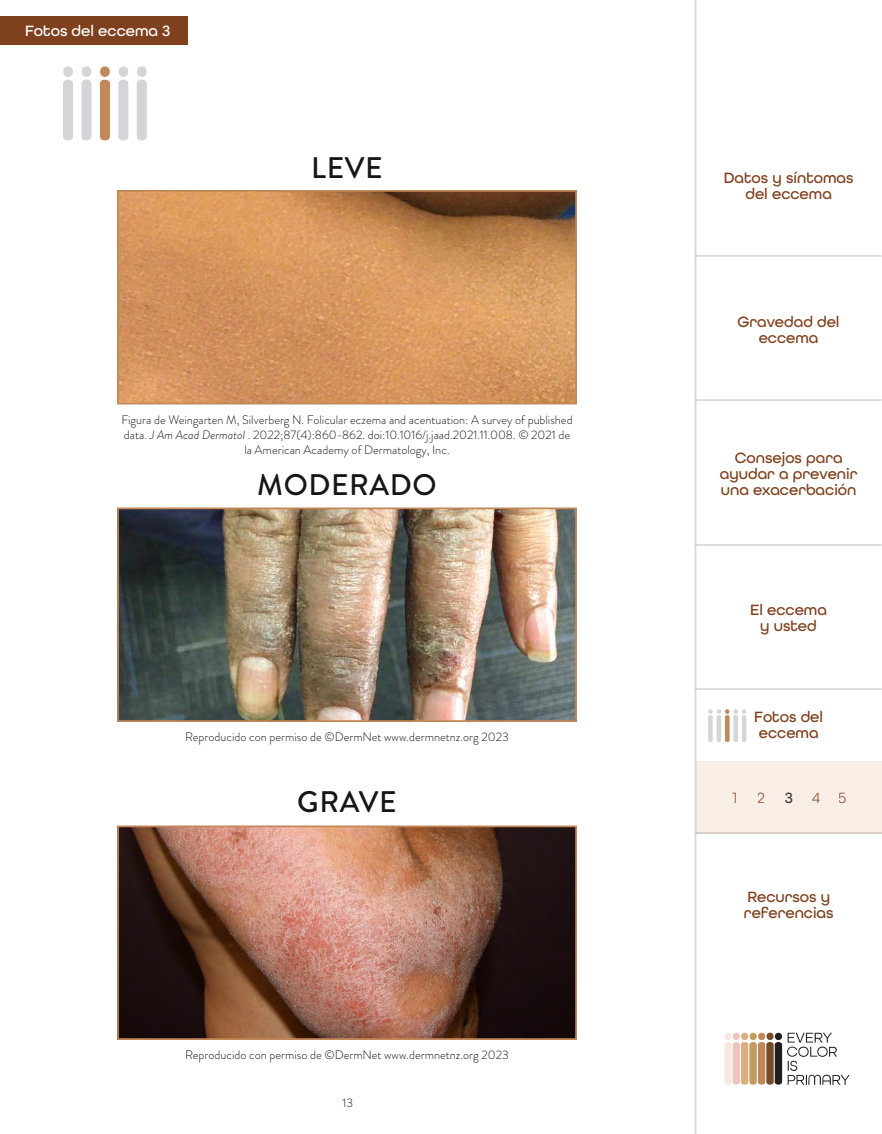
<style>
.page{position:relative;width:882px;height:1134px;background:#fff}
.page>*{position:absolute;margin:0;border:0;box-sizing:border-box;transform-origin:0 0}
.t1{font:500 29.75px "Brandon Grotesque";letter-spacing:.02em;color:#181417}
.t2{font:500 15.75px/15.8px "All Round Gothic";color:#7e401d;text-align:center}
.t3{font:500 15.75px "All Round Gothic";color:#fff}
.t4{font:15.75px "All Round Gothic";color:#7e401d}
.t5{font:300 12.25px/14.7px "Brandon Grotesque";color:#181417;text-align:center}
.s1{font-style:italic}
.s2{font-weight:500;color:#181417}
</style>
<div class="page">
<hr style="left:695px;top:0;width:1px;height:1134px;background:#a29ba1">
<img style="left:120px;top:193px;width:454px;height:208px">
<div style="left:117px;top:190px;width:460px;height:214px;border:2px solid #c2885a"></div>
<img style="left:120px;top:828px;width:454px;height:209px">
<div style="left:117px;top:825px;width:460px;height:215px;border:2px solid #c2885a"></div>
<svg style="left:118px;top:66px;width:29px;height:75px"></svg>
<svg style="left:63px;top:66px;width:47px;height:75px"></svg>
<img style="left:120px;top:510px;width:454px;height:209px">
<div style="left:117px;top:507px;width:460px;height:215px;border:2px solid #c2885a"></div>
<div style="left:0;top:16px;width:188px;height:29px;background:#7e401d"></div>
<svg style="left:724px;top:1033px;width:126px;height:52px"></svg>
<hr style="left:695px;top:544px;width:187px;height:2px;background:#a29ba1">
<hr style="left:695px;top:688px;width:187px;height:2px;background:#a29ba1">
<hr style="left:695px;top:832px;width:187px;height:2px;background:#a29ba1">
<hr style="left:695px;top:399px;width:187px;height:2px;background:#a29ba1">
<hr style="left:695px;top:255px;width:187px;height:2px;background:#a29ba1">
<svg style="left:708px;top:709px;width:39px;height:33px"></svg>
<div style="left:696px;top:761px;width:186px;height:72px;background:#f9eee6"></div>
<p class="t3" style="left:25px;top:21px;width:147px">Fotos del eccema 3</p>
<h1 class="t1" style="left:311px;top:147px;width:73px">LEVE</h1>
<p class="t5" style="left:121px;top:413px;width:453px">Figura de Weingarten M, Silverberg N. Folicular eczema and acentuation: A survey of published data. <span class="s1">J Am Acad Dermatol</span> . 2022;87(4):860-862. doi:10.1016/j.jaad.2021.11.008. © 2021 de la American Academy of Dermatology, Inc.</p>
<h1 class="t1" style="left:257px;top:465px;width:181px">MODERADO</h1>
<p class="t5" style="left:185px;top:730px;width:325px">Reproducido con permiso de ©DermNet www.dermnetnz.org 2023</p>
<h1 class="t1" style="left:297px;top:781px;width:101px">GRAVE</h1>
<p class="t5" style="left:185px;top:1048px;width:325px">Reproducido con permiso de ©DermNet www.dermnetnz.org 2023</p>
<p class="t5" style="left:342px;top:1095px;width:12px">13</p>
<p class="t2" style="left:724px;top:170px;width:131px">Datos y síntomas del eccema</p>
<p class="t2" style="left:738px;top:314px;width:103px">Gravedad del eccema</p>
<p class="t2" style="left:720px;top:450px;width:139px">Consejos para ayudar a prevenir una exacerbación</p>
<p class="t2" style="left:750px;top:602px;width:78px">El eccema y usted</p>
<p class="t2" style="left:754px;top:709px;width:70px;text-align:left">Fotos del eccema</p>
<p class="t4" style="left:732px;top:788px;width:6px">1</p>
<p class="t4" style="left:758px;top:788px;width:91px">2<span class="s2">3</span>45</p>
<p class="t2" style="left:744px;top:889px;width:91px;text-align:left">Recursos y referencias</p>
</div>
